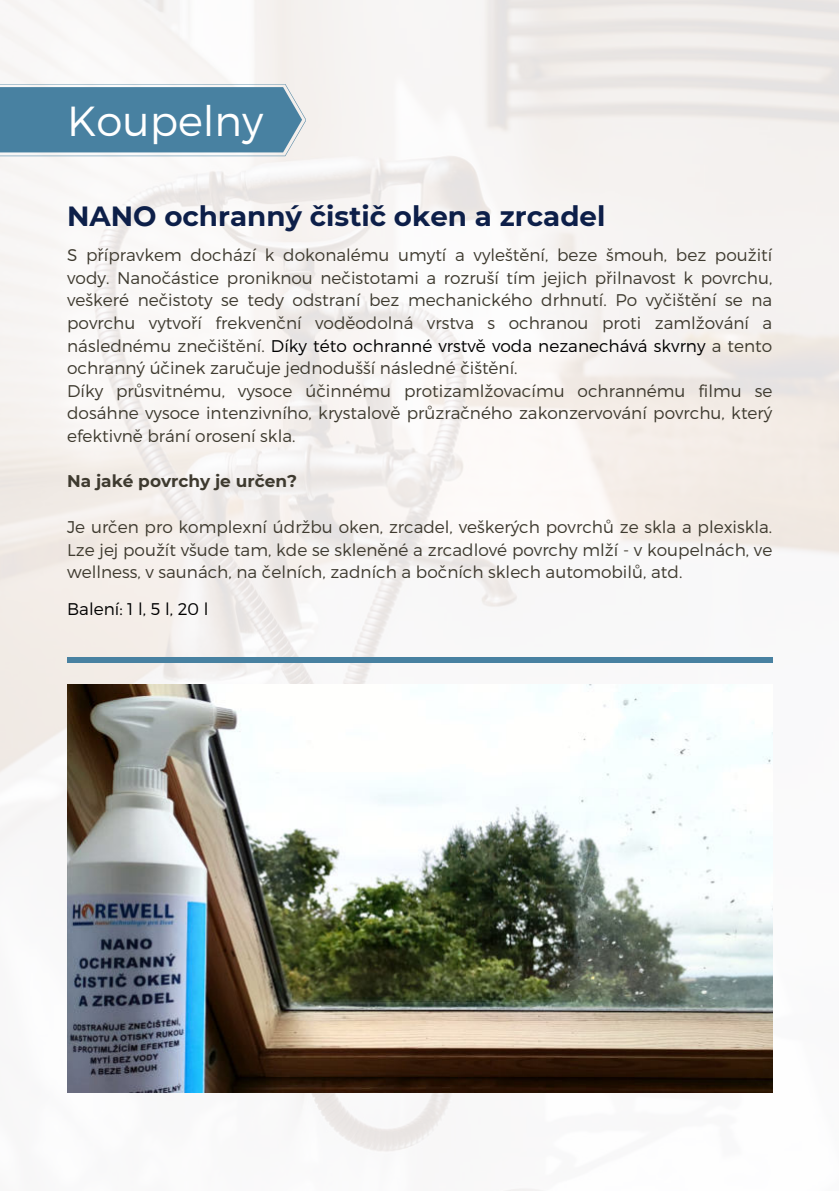
<style>
.page{position:relative;width:839px;height:1191px;background:#fff}
.page>*{position:absolute;margin:0;border:0;box-sizing:border-box;transform-origin:0 0}
.t1{font:300 42px "Montserrat";color:#fff}
.t2{font:700 27.8px "Montserrat";color:#0d1f49}
.t3{font:300 17px/22.6px "Montserrat";color:#3e3a2f}
.t4{font:700 17px "Montserrat";color:#3e3a2f}
.t5{font:300 17px "Montserrat";color:#000}
.s1{color:#000}
</style>
<div class="page">
<img style="left:0;top:0;width:838px;height:1191px">
<hr style="left:67px;top:658px;width:705px;height:4px;background:#4881a1">
<svg style="left:0;top:84px;width:306px;height:72px;background:#5d8eaa"></svg>
<img style="left:67px;top:684px;width:705px;height:408px">
<h1 class="t1" style="left:67px;top:95px;width:197px">Koupelny</h1>
<h2 class="t2" style="left:67px;top:196px;width:539px">NANO ochranný čistič oken a zrcadel</h2>
<p class="t3" style="left:67px;top:244px;width:706px">S přípravkem dochází k dokonalému umytí a vyleštění, beze šmouh, bez použití vody. Nanočástice proniknou nečistotami a rozruší tím jejich přilnavost k povrchu, veškeré nečistoty se tedy odstraní bez mechanického drhnutí. Po vyčištění se na povrchu vytvoří frekvenční voděodolná vrstva s ochranou proti zamlžování a následnému znečištění. <span class="s1">Díky této ochranné vrstvě voda nezanechává skvrny</span> a tento ochranný účinek zaručuje jednodušší následné čištění.<br>Díky průsvitnému, vysoce účinnému protizamlžovacímu ochrannému filmu se dosáhne vysoce intenzivního, krystalově průzračného zakonzervování povrchu, který efektivně brání orosení skla.</p>
<p class="t4" style="left:67px;top:469px;width:231px">Na jaké povrchy je určen?</p>
<p class="t3" style="left:67px;top:516px;width:706px;text-align:justify">Je určen pro komplexní údržbu oken, zrcadel, veškerých povrchů ze skla a plexiskla.<br>Lze jej použít všude tam, kde se skleněné a zrcadlové povrchy mlží - v koupelnách, ve wellness, v saunách, na čelních, zadních a bočních sklech automobilů, atd.</p>
<p class="t5" style="left:67px;top:598px;width:143px">Balení: 1 l, 5 l, 20 l</p>
</div>
